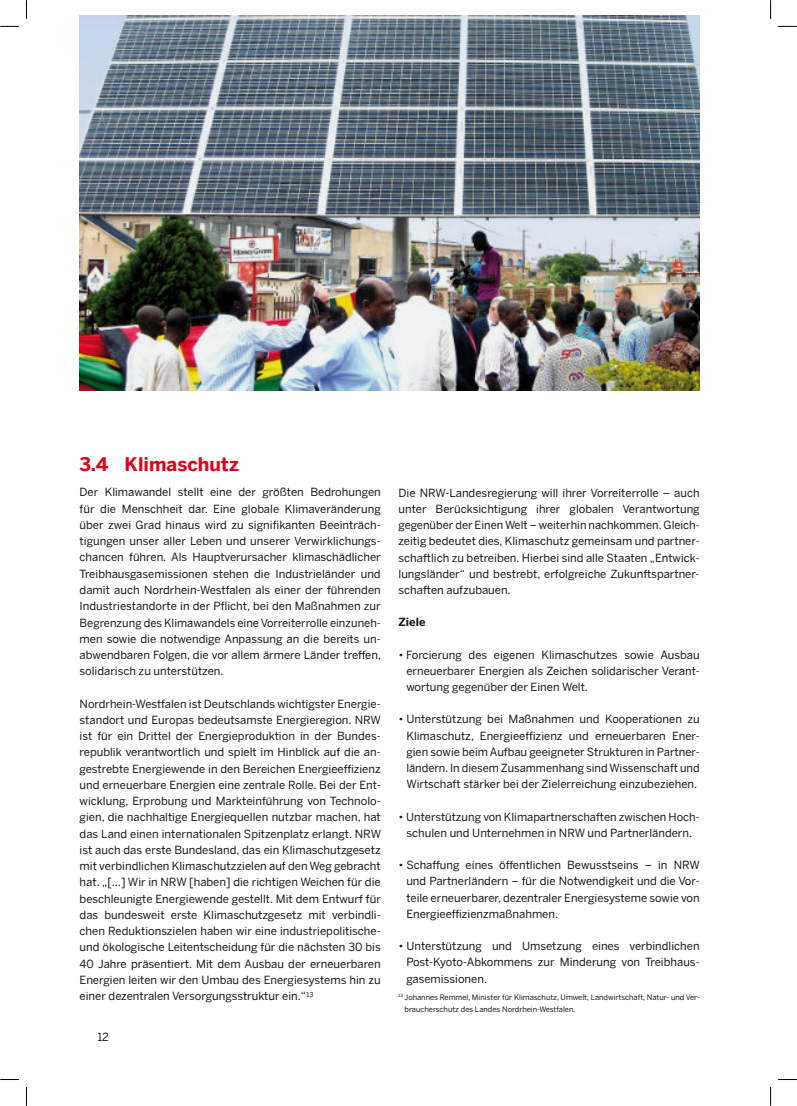
<style>
.page{position:relative;width:797px;height:1106px;background:#fff}
.page>*{position:absolute;margin:0;border:0;box-sizing:border-box;transform-origin:0 0}
.t1{font:700 18.75px "Benton Sans";color:#e2001a}
.t2{font:11.25px/16.2px "Benton Sans";color:#1a171b;text-align:justify}
.t3{font:700 11.25px "Benton Sans";color:#1a171b}
.t4{font:7.5px/12.5px "Benton Sans";color:#1a171b}
</style>
<div class="page">
<img style="left:80px;top:16px;width:620px;height:374px">
<svg style="left:0;top:26px;width:19px;height:1px"></svg>
<svg style="left:778px;top:26px;width:19px;height:1px"></svg>
<svg style="left:0;top:1079px;width:19px;height:1px"></svg>
<svg style="left:778px;top:1079px;width:19px;height:1px"></svg>
<svg style="left:26px;top:0;width:1px;height:19px"></svg>
<svg style="left:26px;top:1087px;width:1px;height:18px"></svg>
<svg style="left:770px;top:0;width:1px;height:19px"></svg>
<svg style="left:770px;top:1087px;width:1px;height:18px"></svg>
<h1 class="t1" style="left:80px;top:456px;width:161px">3.4 Klimaschutz</h1>
<p class="t2" style="left:80px;top:485px;width:303px">Der Klimawandel stellt eine der größten Bedrohungen für die Menschheit dar. Eine globale Klimaveränderung über zwei Grad hinaus wird zu signifikanten Beeinträch&shy;tigungen unser aller Leben und unserer Verwirklichungs&shy;chancen führen. Als Hauptverursacher klimaschädlicher Treibhausgasemissionen stehen die Industrieländer und damit auch Nordrhein-Westfalen als einer der führenden Industriestandorte in der Pflicht, bei den Maßnahmen zur Begrenzung des Klimawandels eine Vorreiterrolle einzuneh&shy;men sowie die notwendige Anpassung an die bereits un&shy;abwendbaren Folgen, die vor allem ärmere Länder treffen, solidarisch zu unterstützen.</p>
<p class="t2" style="left:80px;top:696px;width:303px">Nordrhein-Westfalen ist Deutschlands wichtigster Energie&shy;standort und Europas bedeutsamste Energieregion. NRW ist für ein Drittel der Energieproduktion in der Bundes&shy;republik verantwortlich und spielt im Hinblick auf die an&shy;gestrebte Energiewende in den Bereichen Energieeffizienz und erneuerbare Energien eine zentrale Rolle. Bei der Ent&shy;wicklung, Erprobung und Markteinführung von Technolo&shy;gien, die nachhaltige Energiequellen nutzbar machen, hat das Land einen internationalen Spitzenplatz erlangt. NRW ist auch das erste Bundesland, das ein Klimaschutzgesetz mit verbindlichen Klimaschutzzielen auf den Weg gebracht hat. „[…] Wir in NRW [haben] die richtigen Weichen für die beschleunigte Energiewende gestellt. Mit dem Entwurf für das bundesweit erste Klimaschutzgesetz mit verbindli&shy;chen Reduktionszielen haben wir eine industriepolitische&shy;und ökologische Leitentscheidung für die nächsten 30 bis 40 Jahre präsentiert. Mit dem Ausbau der erneuerbaren Energien leiten wir den Umbau des Energiesystems hin zu einer dezentralen Versorgungsstruktur ein.“<sup>13</sup></p>
<p class="t2" style="left:97px;top:1028px;width:13px">12</p>
<p class="t2" style="left:399px;top:485px;width:303px">Die NRW-Landesregierung will ihrer Vorreiterrolle – auch unter Berücksichtigung ihrer globalen Verantwortung gegenüber der Einen Welt – weiterhin nachkommen. Gleich&shy;zeitig bedeutet dies, Klimaschutz gemeinsam und partner&shy;schaftlich zu betreiben. Hierbei sind alle Staaten „Entwick&shy;lungsländer“ und bestrebt, erfolgreiche Zukunftspartner&shy;schaften aufzubauen.</p>
<p class="t3" style="left:399px;top:617px;width:29px">Ziele</p>
<p class="t2" style="left:406px;top:647px;width:295px;text-indent:-8px">• Forcierung des eigenen Klimaschutzes sowie Ausbau erneuerbarer Energien als Zeichen solidarischer Verant&shy;wortung gegenüber der Einen Welt.</p>
<p class="t2" style="left:406px;top:711px;width:295px;text-indent:-8px">• Unterstützung bei Maßnahmen und Kooperationen zu Klimaschutz, Energieeffizienz und erneuerbaren Ener&shy;gien sowie beim Aufbau geeigneter Strukturen in Partner&shy;ländern. In diesem Zusammenhang sind Wissenschaft und Wirtschaft stärker bei der Zielerreichung einzubeziehen.</p>
<p class="t2" style="left:399px;top:809px;width:303px;text-align:center">• Unterstützung von Klimapartnerschaften zwischen Hoch&shy;schulen und Unternehmen in NRW und Partnerländern.</p>
<p class="t2" style="left:406px;top:857px;width:295px;text-indent:-8px">• Schaffung eines öffentlichen Bewusstseins – in NRW und Partnerländern – für die Notwendigkeit und die Vor&shy;teile erneuerbarer, dezentraler Energiesysteme sowie von Energieeffizienzmaßnahmen.</p>
<p class="t2" style="left:406px;top:938px;width:295px;text-indent:-8px">• Unterstützung und Umsetzung eines verbindlichen Post-Kyoto-Abkommens zur Minderung von Treibhaus&shy;gasemissionen.</p>
<p class="t4" style="left:405px;top:991px;width:297px;text-indent:-6px"><sup>13</sup> Johannes Remmel, Minister für Klimaschutz, Umwelt, Landwirtschaft, Natur- und Ver&shy;braucherschutz des Landes Nordrhein-Westfalen.</p>
</div>
